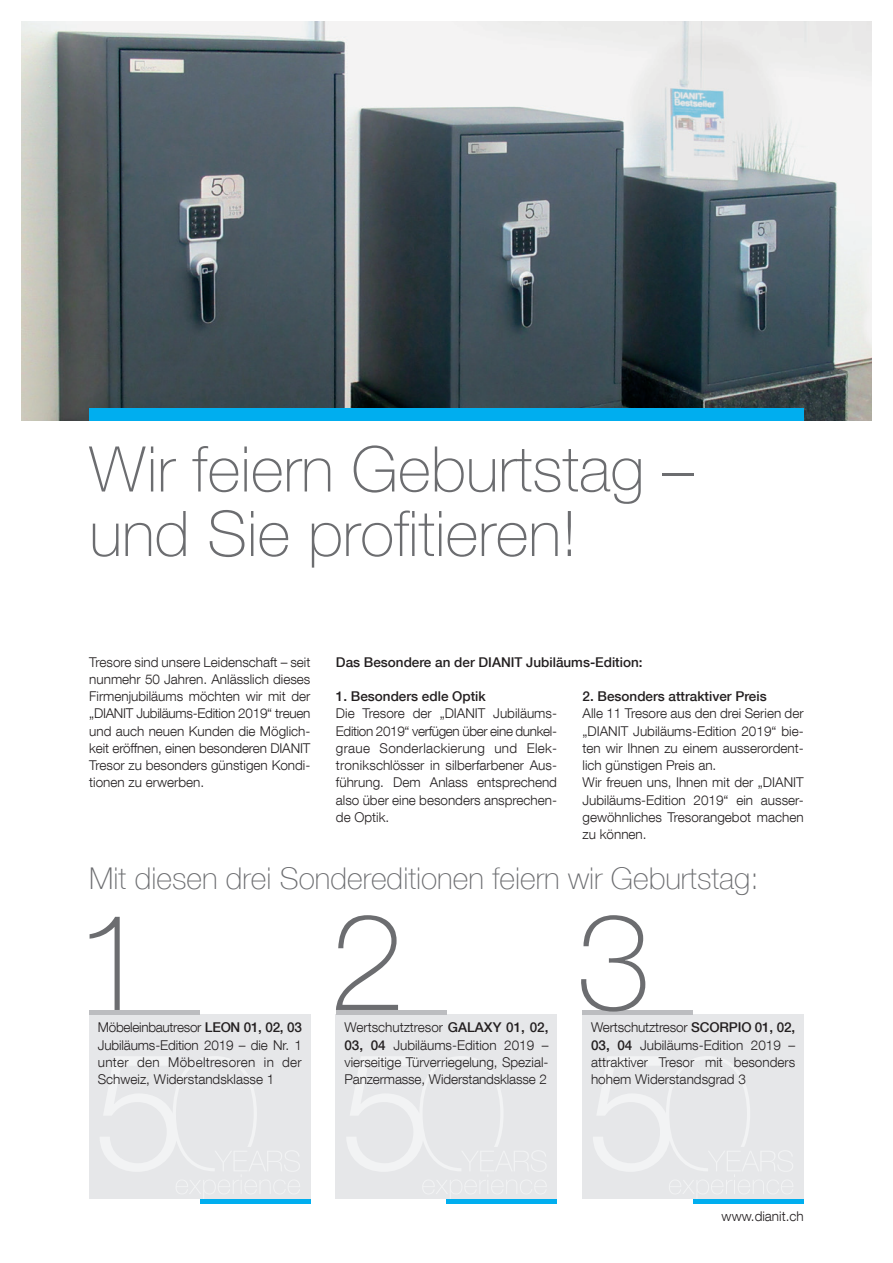
<style>
.page{position:relative;width:893px;height:1263px;background:#fff}
.page>*{position:absolute;margin:0;border:0;box-sizing:border-box;transform-origin:0 0}
.t1{font:100 135px "Helvetica Neue LT Com";color:#6c6d70}
._05_SeitenHeads_45{font:100 63px/64.5px "Helvetica Neue LT Com";color:#6c6d70}
._05_SeitenHeads_klei{font:100 30px "Helvetica Neue LT Com";color:#6c6d70}
._03_Fliesstext_9{font:300 13.5px/17.2px "Helvetica Neue LT Com";color:#231f20;text-align:justify}
._03_Fliesstext_9-2{font:500 13.5px "Helvetica Neue LT Com";color:#231f20}
.s1{font-weight:500}
</style>
<div class="page">
<div style="left:89px;top:1014px;width:221px;height:185px;background:#e6e7e9"></div>
<svg style="left:100px;top:1056px;width:200px;height:138px"></svg>
<div style="left:336px;top:1014px;width:221px;height:185px;background:#e6e7e9"></div>
<svg style="left:347px;top:1056px;width:199px;height:138px"></svg>
<div style="left:583px;top:1014px;width:221px;height:185px;background:#e6e7e9"></div>
<svg style="left:593px;top:1056px;width:200px;height:138px"></svg>
<img style="left:21px;top:21px;width:851px;height:400px">
<div style="left:89px;top:408px;width:715px;height:13px;background:#00aeef"></div>
<hr style="left:200px;top:1199px;width:110px;height:4px;background:#00aeef">
<hr style="left:446px;top:1199px;width:111px;height:4px;background:#00aeef">
<hr style="left:693px;top:1199px;width:111px;height:4px;background:#00aeef">
<hr style="left:89px;top:1010px;width:111px;height:4px;background:#bcbdc0">
<hr style="left:336px;top:1010px;width:110px;height:4px;background:#bcbdc0">
<hr style="left:583px;top:1010px;width:110px;height:4px;background:#bcbdc0">
<p class="_05_SeitenHeads_45" style="left:89px;top:436px;width:605px">Wir feiern Geburtstag – und Sie profitieren!</p>
<p class="_03_Fliesstext_9" style="left:89px;top:653px;width:223px">Tresore sind unsere Leidenschaft – seit nunmehr 50 Jahren. Anlässlich dieses Firmenjubiläums möchten wir mit der „DIANIT Jubiläums-Edition 2019“ treuen und auch neuen Kunden die Möglich&shy;keit eröffnen, einen besonderen DIANIT Tresor zu besonders günstigen Kondi&shy;tionen zu erwerben.</p>
<p class="_03_Fliesstext_9-2" style="left:336px;top:654px;width:308px">Das Besondere an der DIANIT Jubiläums-Edition:</p>
<p class="_03_Fliesstext_9-2" style="left:336px;top:688px;width:151px">1. Besonders edle Optik</p>
<p class="_03_Fliesstext_9" style="left:336px;top:705px;width:223px">Die Tresore der „DIANIT Jubiläums-Edition 2019“ verfügen über eine dunkel&shy;graue Sonderlackierung und Elek&shy;tronikschlösser in silberfarbener Aus&shy;führung. Dem Anlass entsprechend also über eine besonders ansprechen&shy;de Optik.</p>
<p class="_03_Fliesstext_9-2" style="left:583px;top:688px;width:186px">2. Besonders attraktiver Preis</p>
<p class="_03_Fliesstext_9" style="left:583px;top:705px;width:223px">Alle 11 Tresore aus den drei Serien der „DIANIT Jubiläums-Edition 2019“ bie&shy;ten wir Ihnen zu einem ausserordent&shy;lich günstigen Preis an.</p>
<p class="_03_Fliesstext_9" style="left:583px;top:774px;width:223px">Wir freuen uns, Ihnen mit der „DIANIT Jubiläums-Edition 2019“ ein ausser&shy;gewöhnliches Tresorangebot machen zu können.</p>
<p class="_05_SeitenHeads_klei" style="left:89px;top:860px;width:671px">Mit diesen drei Sondereditionen feiern wir Geburtstag:</p>
<p class="t1" style="left:75px;top:882px;width:77px">1</p>
<p class="t1" style="left:330px;top:882px;width:77px">2</p>
<p class="t1" style="left:576px;top:882px;width:77px">3</p>
<p class="_03_Fliesstext_9" style="left:98px;top:1019px;width:206px">Möbeleinbautresor <span class="s1">LEON 01, 02, 03<br></span>Jubiläums-Edition 2019 – die Nr. 1 unter den Möbeltresoren in der Schweiz, Widerstandsklasse 1</p>
<p class="_03_Fliesstext_9" style="left:344px;top:1019px;width:206px">Wertschutztresor <span class="s1">GALAXY 01, 02, 03, 04</span> Jubiläums-Edition 2019 – vierseitige Türverriegelung, Spezial-Panzermasse, Widerstandsklasse 2</p>
<p class="_03_Fliesstext_9" style="left:591px;top:1019px;width:206px">Wertschutztresor <span class="s1">SCORPIO 01, 02, 03, 04</span> Jubiläums-Edition 2019 – attraktiver Tresor mit besonders hohem Widerstandsgrad 3</p>
<p class="_03_Fliesstext_9" style="left:722px;top:1207px;width:84px">www.dianit.ch</p>
</div>
